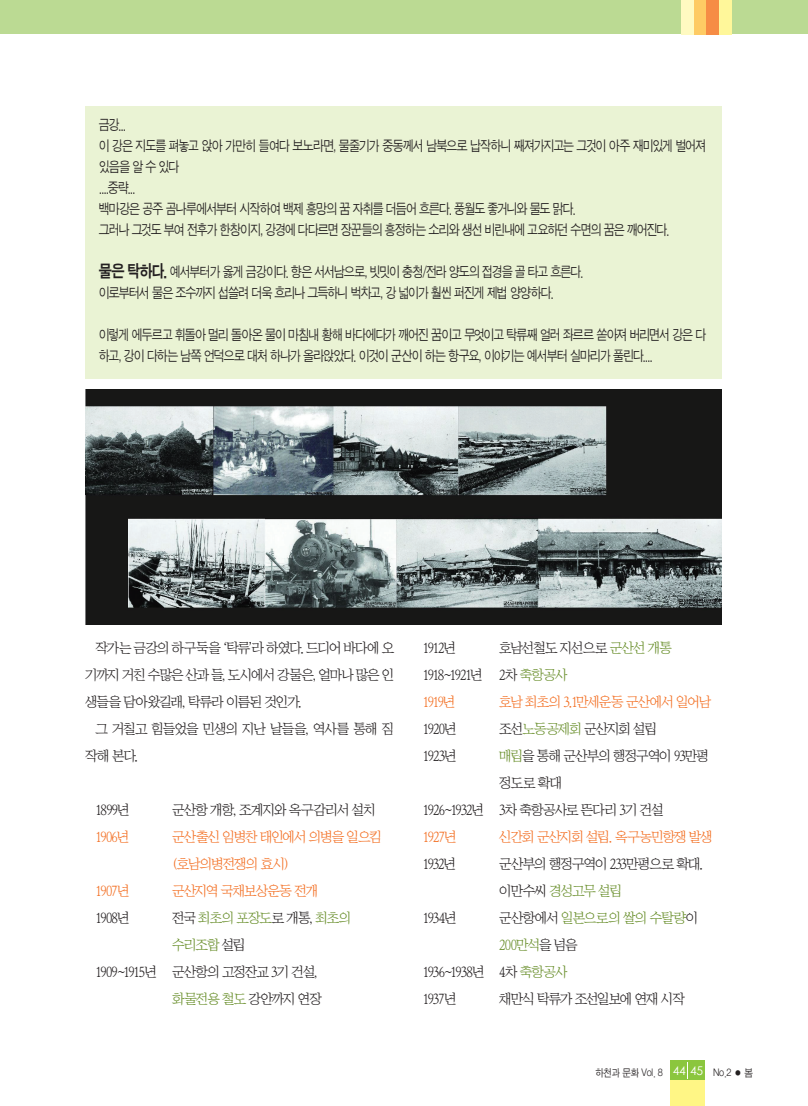
<style>
.page{position:relative;width:808px;height:1106px;background:#fff}
.page>*{position:absolute;margin:0;border:0;box-sizing:border-box;transform-origin:0 0}
.t1{font:14.25px/21px "Sand Jg";letter-spacing:-.075em;color:#231f20;scale:.85 1}
.t2{font:14.25px/27px "San Ns M";letter-spacing:-.07em;color:#231f20;scale:.95 1}
.t3{font:14.25px/27px "San Ns M";letter-spacing:-.08em;color:#f36e21;scale:.95 1}
.t4{font:14.25px "San Ns M";letter-spacing:-.07em;color:#688e2a;scale:.95 1}
.t5{font:10.5px "Sand Jg";letter-spacing:-.025em;color:#231f20;scale:.9 1}
.s1{font-family:"Sand Kg";font-size:17.25px}
.s2{color:#231f20}
.s3{color:#688e2a}
.s4{color:#f36e21}
.s5{font-family:"Century Gothic";font-size:12px;color:#fff}
</style>
<div class="page">
<div style="left:0;top:0;width:808px;height:34px;background:#bbda93"></div>
<div style="left:719px;top:0;width:12px;height:34px;background:#fff79a"></div>
<div style="left:706px;top:0;width:13px;height:34px;background:#f68c45"></div>
<div style="left:693px;top:0;width:13px;height:34px;background:#fecb64"></div>
<div style="left:681px;top:0;width:13px;height:34px;background:#fffac1"></div>
<div style="left:671px;top:1060px;width:34px;height:46px;background:#fff685"></div>
<div style="left:671px;top:1060px;width:34px;height:20px;background:#8bc63e"></div>
<img style="left:86px;top:389px;width:635px;height:235px">
<div style="left:85px;top:106px;width:636px;height:273px;background:#eaf3d4"></div>
<p class="t1" style="left:99px;top:115px;width:716px">금강...<br>이 강은 지도를 펴놓고 앉아 가만히 들여다 보노라면, 물줄기가 중동께서 남북으로 납작하니 째져가지고는 그것이 아주 재미있게 벌어져 있음을 알 수 있다<br>....중략...<br>백마강은 공주 곰나루에서부터 시작하여 백제 흥망의 꿈 자취를 더듬어 흐른다. 풍월도 좋거니와 물도 맑다.<br>그러나 그것도 부여 전후가 한창이지, 강경에 다다르면 장꾼들의 흥정하는 소리와 생선 비린내에 고요하던 수면의 꿈은 깨어진다.</p>
<p class="t1" style="left:99px;top:262px;width:571px"><span class="s1">물은 탁하다.</span> 예서부터가 옳게 금강이다. 향은 서서남으로, 빗밋이 충청/전라 양도의 접경을 골 타고 흐른다. 이로부터서 물은 조수까지 섭쓸려 더욱 흐리나 그득하니 벅차고, 강 넓이가 훨씬 퍼진게 제법 양양하다.</p>
<p class="t1" style="left:99px;top:325px;width:716px">이렇게 에두르고 휘돌아 멀리 돌아온 물이 마침내 황해 바다에다가 깨어진 꿈이고 무엇이고 탁류째 얼러 좌르르 쏟아져 버리면서 강은 다 하고, 강이 다하는 남쪽 언덕으로 대처 하나가 올라앉았다. 이것이 군산이 하는 항구요, 이야기는 예서부터 실마리가 풀린다....</p>
<p class="t2" style="left:85px;top:634px;width:327px;text-align:justify;text-indent:11px">작가는 금강의 하구둑을 ‘탁류’라 하였다. 드디어 바다에 오 기까지 거친 수많은 산과 들, 도시에서 강물은, 얼마나 많은 인 생들을 담아왔길래, 탁류라 이름된 것인가.</p>
<p class="t2" style="left:85px;top:715px;width:327px;text-indent:11px">그 거칠고 힘들었을 민생의 지난 날들을, 역사를 통해 짐 작해 본다.</p>
<p class="t2" style="left:96px;top:796px;width:37px">1899년</p>
<p class="t2" style="left:172px;top:796px;width:216px">군산항 개항, 조계지와 옥구감리서 설치</p>
<p class="t3" style="left:96px;top:823px;width:37px">1906년</p>
<p class="t3" style="left:172px;top:823px;width:222px">군산출신 임병찬 태인에서 의병을 일으킴 (호남의병전쟁의 효시)</p>
<p class="t3" style="left:96px;top:877px;width:37px">1907년</p>
<p class="t3" style="left:172px;top:877px;width:156px">군산지역 국채보상운동 전개</p>
<p class="t2" style="left:96px;top:904px;width:38px">1908년</p>
<p class="t4" style="left:172px;top:910px;width:190px"><span class="s2">전국</span> 최초의 포장도<span class="s2">로 개통,</span> 최초의</p>
<p class="t4" style="left:172px;top:937px;width:79px">수리조합 <span class="s2">설립</span></p>
<p class="t2" style="left:96px;top:958px;width:236px">1909~1915년 군산항의 고정잔교 3기 건설,</p>
<p class="t4" style="left:172px;top:991px;width:159px">화물전용 철도 <span class="s2">강안까지 연장</span></p>
<p class="t2" style="left:423px;top:634px;width:264px;text-indent:77px">호남선철도 지선으로 <span class="s3">군산선 개통<br></span>1918~1921년 2차 <span class="s3">축항공사<br></span><span class="s4">1919년</span></p>
<p class="t2" style="left:423px;top:634px;width:37px">1912년</p>
<p class="t3" style="left:499px;top:688px;width:225px">호남 최초의 3.1만세운동 군산에서 일어남</p>
<p class="t2" style="left:423px;top:715px;width:37px">1920년</p>
<p class="t2" style="left:499px;top:715px;width:168px">조선<span class="s3">노동공제회</span> 군산지회 설립</p>
<p class="t2" style="left:423px;top:742px;width:37px">1923년</p>
<p class="t2" style="left:499px;top:742px;width:222px"><span class="s3">매립</span>을 통해 군산부의 행정구역이 93만평</p>
<p class="t2" style="left:499px;top:769px;width:68px">정도로 확대</p>
<p class="t2" style="left:423px;top:796px;width:255px">1926~1932년 3차 축항공사로 뜬다리 3기 건설</p>
<p class="t3" style="left:423px;top:823px;width:37px">1927년</p>
<p class="t3" style="left:499px;top:823px;width:226px">신간회 군산지회 설립. 옥구농민항쟁 발생</p>
<p class="t2" style="left:423px;top:850px;width:37px">1932년</p>
<p class="t2" style="left:499px;top:850px;width:217px">군산부의 행정구역이 233만평으로 확대. 이만수씨 <span class="s3">경성고무 설립</span></p>
<p class="t2" style="left:423px;top:904px;width:37px">1934년</p>
<p class="t4" style="left:499px;top:910px;width:211px"><span class="s2">군산항에서</span> 일본으로의 쌀의 수탈량<span class="s2">이</span></p>
<p class="t4" style="left:499px;top:937px;width:84px">200만석<span class="s2">을 넘음</span></p>
<p class="t2" style="left:423px;top:958px;width:154px">1936~1938년 4차 <span class="s3">축항공사</span></p>
<p class="t2" style="left:423px;top:985px;width:37px">1937년</p>
<p class="t2" style="left:499px;top:985px;width:197px">채만식 탁류가 조선일보에 연재 시작</p>
<p class="t5" style="left:595px;top:1067px;width:176px">하천과 문화 Vol. 8 <span class="s5">44 45</span> No.2 ● 봄</p>
</div>
